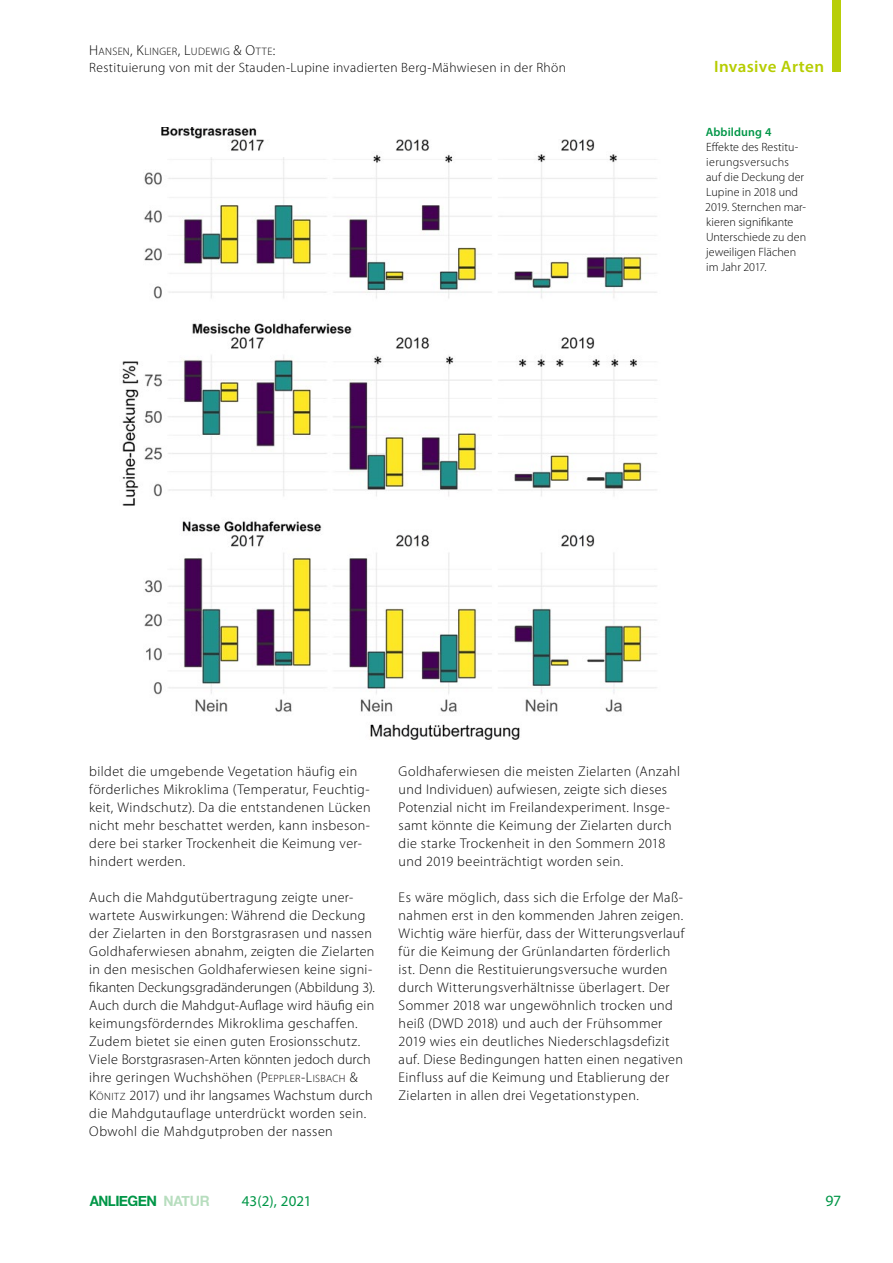
<style>
.page{position:relative;width:893px;height:1263px;background:#fff}
.page>*{position:absolute;margin:0;border:0;box-sizing:border-box;transform-origin:0 0}
.t1{font:600 16.5px "Myriad Pro";letter-spacing:.02em;color:#b6cd00}
.t2{font:15.75px "Myriad Pro";color:#009647}
.t3{font:15px "Myriad Pro";color:#009647}
.t4{font:700 14.25px "Helvetica Neue";letter-spacing:-.035em;color:#009647;scale:.94 1}
.P__Fließtext_2Sp{font:300 14.1px/18px "Myriad Pro";letter-spacing:.025em;color:#000}
.t5{font:300 13.5px "Myriad Pro";letter-spacing:.025em;color:#000}
.Bildlegende_linksbün{font:300 12px/15px "Myriad Pro";letter-spacing:.005em;color:#000}
.Bildlegende_Headline{font:600 12px "Myriad Pro";letter-spacing:.01em;color:#009647}
.t6{font:300 10.8px "Myriad Pro";letter-spacing:.035em;color:#000}
.s1{font-size:14.4px}
.s2{font-style:inherit}
.s3{font-size:10.65px}
.s4{color:rgb(111 188 125/.5)}
</style>
<div class="page">
<img style="left:122px;top:128px;width:535px;height:612px">
<div style="left:833px;top:0;width:8px;height:71px;background:#b8ce08"></div>
<p class="t6" style="left:89px;top:45px;width:188px"><span class="s1">H</span>ANSEN<span class="s1">, K</span>LINGER<span class="s1">, L</span>UDEWIG <span class="s1">&amp; O</span>TTE<span class="s1">:</span></p>
<p class="t5" style="left:89px;top:59px;width:478px">Restituierung von mit der Stauden-Lupine invadierten Berg-Mähwiesen in der Rhön</p>
<p class="t1" style="left:714px;top:55px;width:111px">Invasive Arten</p>
<p class="Bildlegende_Headline" style="left:706px;top:125px;width:67px">Abbildung 4</p>
<p class="Bildlegende_linksbün" style="left:705px;top:140px;width:102px">Effekte des Restitu&shy;ierungsversuchs<br>auf die Deckung der<br>Lupine in 2018 und<br>2019. Sternchen mar&shy;kieren signifikante<br>Unterschiede zu den jeweiligen Flächen im Jahr 2017.</p>
<p class="P__Fließtext_2Sp" style="left:89px;top:762px;width:283px">bildet die umgebende Vegetation häufig ein förderliches Mikroklima (Temperatur, Feuchtig&shy;keit, Windschutz). Da die entstandenen Lücken nicht mehr beschattet werden, kann insbeson&shy;dere bei starker Trockenheit die Keimung ver&shy;hindert werden.</p>
<p class="P__Fließtext_2Sp" style="left:89px;top:888px;width:287px">Auch die Mahdgutübertragung zeigte uner&shy;wartete Auswirkungen: Während die Deckung der Zielarten in den Borstgrasrasen und nassen Goldhaferwiesen abnahm, zeigten die Zielarten in den mesischen Goldhaferwiesen keine signi&shy;fikanten Deckungsgradänderungen (Abbildung 3).<br>Auch durch die Mahdgut-Auflage wird häufig ein keimungsförderndes Mikroklima geschaffen.<br>Zudem bietet sie einen guten Erosionsschutz.<br>Viele Borstgrasrasen-Arten könnten jedoch durch ihre geringen Wuchshöhen (<span class="s2">P</span><span class="s3">EPPLER</span><span class="s2">-L</span><span class="s3">ISBACH</span> &amp; <span class="s2">K</span><span class="s3">ÖNITZ</span> 2017) und ihr langsames Wachstum durch die Mahdgutauflage unterdrückt worden sein.<br>Obwohl die Mahdgutproben der nassen</p>
<p class="P__Fließtext_2Sp" style="left:399px;top:762px;width:283px">Goldhaferwiesen die meisten Zielarten (Anzahl und Individuen) aufwiesen, zeigte sich dieses Potenzial nicht im Freilandexperiment. Insge&shy;samt könnte die Keimung der Zielarten durch die starke Trockenheit in den Sommern 2018 und 2019 beeinträchtigt worden sein.</p>
<p class="P__Fließtext_2Sp" style="left:399px;top:888px;width:287px">Es wäre möglich, dass sich die Erfolge der Maß&shy;nahmen erst in den kommenden Jahren zeigen.<br>Wichtig wäre hierfür, dass der Witterungsverlauf für die Keimung der Grünlandarten förderlich ist. Denn die Restituierungsversuche wurden durch Witterungsverhältnisse überlagert. Der Sommer 2018 war ungewöhnlich trocken und heiß (DWD 2018) und auch der Frühsommer 2019 wies ein deutliches Niederschlagsdefizit auf. Diese Bedingungen hatten einen negativen Einfluss auf die Keimung und Etablierung der Zielarten in allen drei Vegetationstypen.</p>
<p class="t4" style="left:90px;top:1189px;width:129px">ANLIEGEN <span class="s4">NATUR</span></p>
<p class="t3" style="left:242px;top:1191px;width:71px">43(2), 2021</p>
<p class="t2" style="left:825px;top:1191px;width:17px">97</p>
</div>
